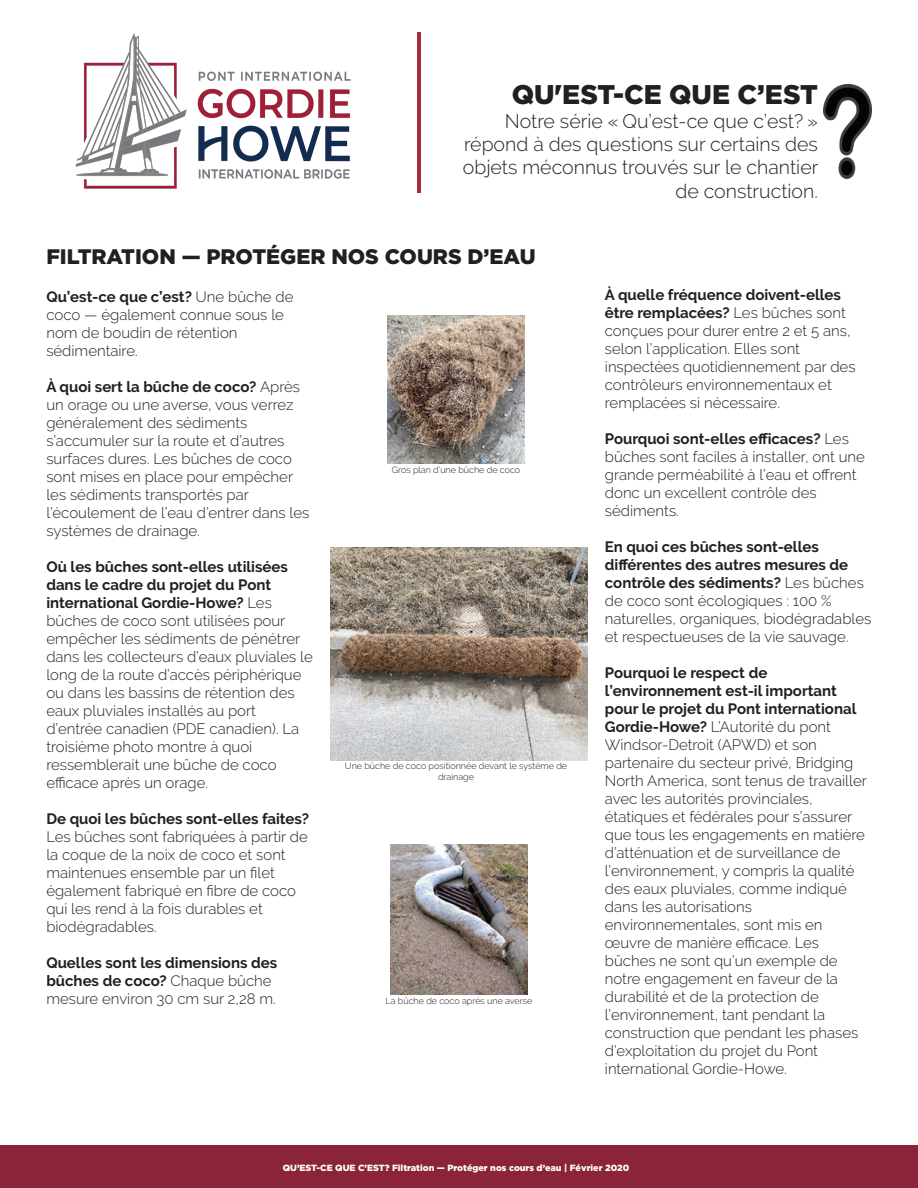
<style>
.page{position:relative;width:918px;height:1188px;background:#fff}
.page>*{position:absolute;margin:0;border:0;box-sizing:border-box;transform-origin:0 0}
.t1{font:900 27px "Gotham";color:#231f20}
.t2{font:900 21px "Gotham";color:#231f20}
.t3{font:300 19.5px/23.4px "Raleway";color:#231f20;text-align:right}
.t4{font:300 15px/18px "Raleway";color:#231f20}
.t5{font:700 15px/18px "Raleway";color:#231f20}
.t6{font:300 9px/10.8px "Raleway";color:#231f20;text-align:center}
.t7{font:900 9px "Gotham";color:#fff}
.s1{font-weight:700}
.s2{font-weight:300}
</style>
<div class="page">
<hr style="left:417px;top:32px;width:4px;height:161px;background:#a82c3a">
<img style="left:75px;top:34px;width:276px;height:155px">
<img style="left:823px;top:85px;width:49px;height:93px">
<div style="left:0;top:1146px;width:918px;height:42px;background:#8b2438"></div>
<img style="left:388px;top:315px;width:136px;height:148px">
<img style="left:330px;top:547px;width:258px;height:213px">
<img style="left:390px;top:844px;width:138px;height:151px">
<h1 class="t1" style="left:512px;top:79px;width:308px">QU'EST-CE QUE C’EST</h1>
<h3 class="t3" style="left:463px;top:109px;width:357px">Notre série « Qu’est-ce que c’est? » répond à des questions sur certains des objets méconnus trouvés sur le chantier de construction.</h3>
<h2 class="t2" style="left:46px;top:244px;width:491px">FILTRATION — PROTÉGER NOS COURS D’EAU</h2>
<p class="t4" style="left:46px;top:287px;width:249px"><span class="s1">Qu’est-ce que c’est?</span> Une bûche de coco — également connue sous le nom de boudin de rétention sédimentaire.</p>
<p class="t4" style="left:46px;top:377px;width:265px"><span class="s1">À quoi sert la bûche de coco?</span> Après un orage ou une averse, vous verrez généralement des sédiments s’accumuler sur la route et d’autres surfaces dures. Les bûches de coco sont mises en place pour empêcher les sédiments transportés par l’écoulement de l’eau d’entrer dans les systèmes de drainage.</p>
<p class="t4" style="left:46px;top:557px;width:268px"><span class="s1">Où les bûches sont-elles utilisées dans le cadre du projet du Pont international Gordie-Howe?</span> Les bûches de coco sont utilisées pour empêcher les sédiments de pénétrer dans les collecteurs d’eaux pluviales le long de la route d’accès périphérique ou dans les bassins de rétention des eaux pluviales installés au port d’entrée canadien (PDE canadien). La troisième photo montre à quoi ressemblerait une bûche de coco efficace après un orage.</p>
<p class="t5" style="left:46px;top:809px;width:264px">De quoi les bûches sont-elles faites?</p>
<p class="t4" style="left:46px;top:827px;width:263px">Les bûches sont fabriquées à partir de la coque de la noix de coco et sont maintenues ensemble par un filet également fabriqué en fibre de coco qui les rend à la fois durables et biodégradables.</p>
<p class="t5" style="left:46px;top:953px;width:232px">Quelles sont les dimensions des bûches de coco? <span class="s2">Chaque bûche mesure environ 30 cm sur 2,28 m.</span></p>
<p class="t6" style="left:392px;top:464px;width:130px">Gros plan d’une bûche de coco</p>
<p class="t6" style="left:345px;top:761px;width:224px">Une bûche de coco positionnée devant le système de drainage</p>
<p class="t6" style="left:386px;top:996px;width:148px">La bûche de coco après une averse</p>
<p class="t4" style="left:605px;top:286px;width:252px"><span class="s1">À quelle fréquence doivent-elles être remplacées?</span> Les bûches sont conçues pour durer entre 2 et 5 ans, selon l’application. Elles sont inspectées quotidiennement par des contrôleurs environnementaux et remplacées si nécessaire.</p>
<p class="t4" style="left:605px;top:430px;width:261px"><span class="s1">Pourquoi sont-elles efficaces?</span> Les bûches sont faciles à installer, ont une grande perméabilité à l’eau et offrent donc un excellent contrôle des sédiments.</p>
<p class="t4" style="left:605px;top:538px;width:268px"><span class="s1">En quoi ces bûches sont-elles différentes des autres mesures de contrôle des sédiments?</span> Les bûches de coco sont écologiques : 100 % naturelles, organiques, biodégradables et respectueuses de la vie sauvage.</p>
<p class="t4" style="left:605px;top:664px;width:263px"><span class="s1">Pourquoi le respect de l’environnement est-il important pour le projet du Pont international Gordie-Howe?</span> L’Autorité du pont Windsor-Detroit (APWD) et son partenaire du secteur privé, Bridging North America, sont tenus de travailler avec les autorités provinciales, étatiques et fédérales pour s’assurer que tous les engagements en matière d’atténuation et de surveillance de l’environnement, y compris la qualité des eaux pluviales, comme indiqué dans les autorisations environnementales, sont mis en œuvre de manière efficace. Les bûches ne sont qu’un exemple de notre engagement en faveur de la durabilité et de la protection de l’environnement, tant pendant la construction que pendant les phases d’exploitation du projet du Pont international Gordie-Howe.</p>
<p class="t7" style="left:283px;top:1162px;width:348px">QU’EST-CE QUE C’EST? Filtration — Protéger nos cours d’eau | Février 2020</p>
</div>
